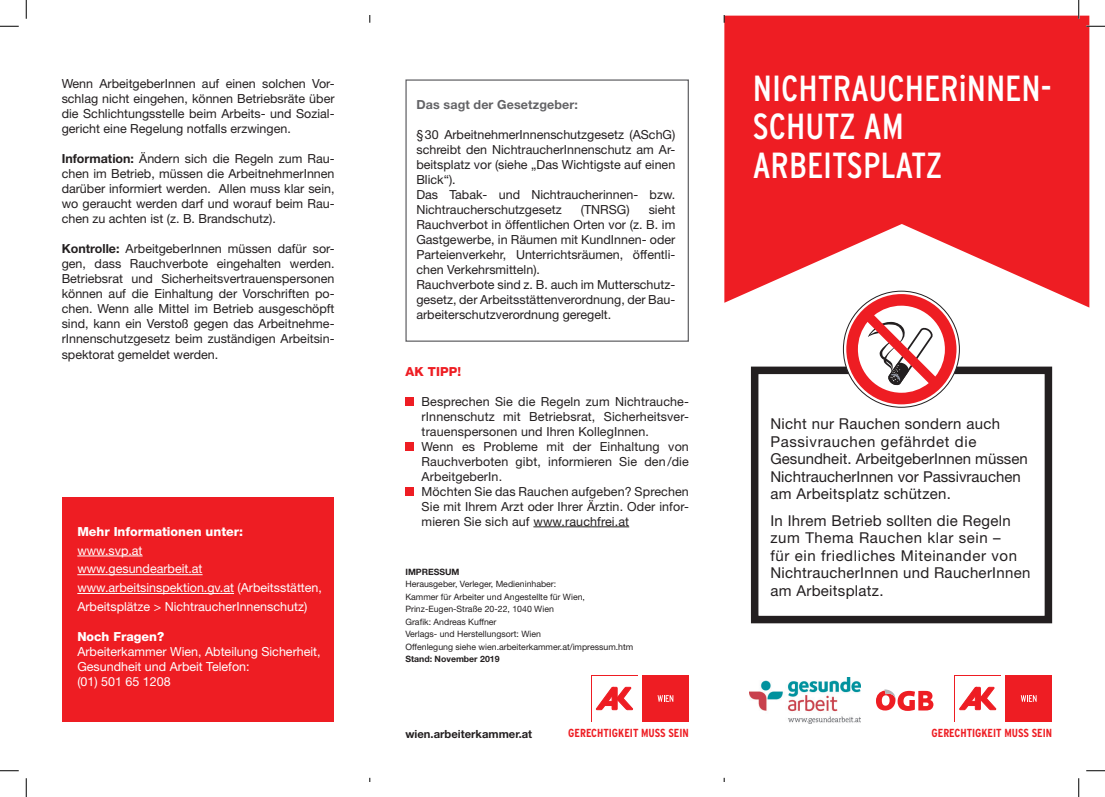
<style>
.page{position:relative;width:1105px;height:797px;background:#fff}
.page>*{position:absolute;margin:0;border:0;box-sizing:border-box;transform-origin:0 0}
.t1{font:condensed 36.25px/38.8px "Interstate";color:#fff}
.t2{font:15px/17.5px "Helvetica Neue LT Std";letter-spacing:.02em;color:#231f20}
.t3{font:12.5px/15px "Helvetica Neue LT Std";color:#231f20}
.t4{font:12.5px/18.8px "Helvetica Neue LT Std";color:#fff}
.t5{font:800 12.5px "Helvetica Neue LT Std";color:#fff}
.t6{font:700 12.5px "Helvetica Neue LT Std";letter-spacing:.01em;color:#636366}
.t7{font:800 12.5px "Helvetica Neue LT Std";letter-spacing:.01em;color:#ee1d23}
.t8{font:700 condensed 11.62px "Interstate";color:#ee1d23}
.t9{font:700 11.25px "Helvetica Neue LT Std";color:#231f20}
.t10{font:8.75px/12.5px "Helvetica Neue LT Std";color:#231f20}
.t11{font:700 8.75px "Helvetica Neue LT Std";color:#231f20}
.s1{font-weight:700}
</style>
<div class="page">
<svg style="left:591px;top:675px;width:47px;height:47px"></svg>
<div style="left:592px;top:676px;width:45px;height:45px;background:#fff"></div>
<svg style="left:596px;top:687px;width:37px;height:22px"></svg>
<div style="left:642px;top:675px;width:47px;height:47px;background:#ee1d23"></div>
<svg style="left:657px;top:695px;width:16px;height:6px"></svg>
<div style="left:405px;top:79px;width:284px;height:263px;border:1px solid #636366"></div>
<hr style="left:533px;top:526px;width:96px;height:1px;background:#231f20">
<div style="left:405px;top:396px;width:9px;height:9px;background:#ee1d23"></div>
<div style="left:405px;top:441px;width:9px;height:9px;background:#ee1d23"></div>
<div style="left:405px;top:486px;width:9px;height:9px;background:#ee1d23"></div>
<svg style="left:724px;top:16px;width:365px;height:291px;background:#f03b40"></svg>
<svg style="left:954px;top:675px;width:47px;height:47px"></svg>
<div style="left:955px;top:676px;width:45px;height:45px;background:#fff"></div>
<svg style="left:959px;top:687px;width:37px;height:22px"></svg>
<div style="left:1005px;top:675px;width:47px;height:47px;background:#ee1d23"></div>
<svg style="left:1021px;top:695px;width:15px;height:6px"></svg>
<svg style="left:876px;top:689px;width:57px;height:22px"></svg>
<img style="left:750px;top:677px;width:110px;height:46px">
<div style="left:751px;top:366px;width:301px;height:257px;border:8px solid #231f20"></div>
<svg style="left:846px;top:294px;width:110px;height:110px"></svg>
<div style="left:62px;top:497px;width:272px;height:225px;background:#ee1d23"></div>
<hr style="left:77px;top:555px;width:66px;height:1px;background:#fff">
<hr style="left:77px;top:574px;width:126px;height:1px;background:#fff">
<hr style="left:77px;top:593px;width:157px;height:1px;background:#fff">
<svg style="left:0;top:25px;width:19px;height:2px"></svg>
<svg style="left:1086px;top:25px;width:19px;height:2px"></svg>
<svg style="left:0;top:770px;width:19px;height:1px"></svg>
<svg style="left:1086px;top:770px;width:19px;height:1px"></svg>
<svg style="left:25px;top:0;width:2px;height:19px"></svg>
<svg style="left:25px;top:778px;width:2px;height:19px"></svg>
<svg style="left:1078px;top:0;width:1px;height:19px"></svg>
<svg style="left:1078px;top:778px;width:1px;height:19px"></svg>
<p class="t3" style="left:62px;top:76px;width:274px;text-align:justify">Wenn ArbeitgeberInnen auf einen solchen Vor&shy;schlag nicht eingehen, können Betriebsräte über die Schlichtungsstelle beim Arbeits- und Sozial&shy;gericht eine Regelung notfalls erzwingen.</p>
<p class="t3" style="left:62px;top:151px;width:274px;text-align:justify"><span class="s1">Information:</span> Ändern sich die Regeln zum Rau&shy;chen im Betrieb, müssen die ArbeitnehmerInnen darüber informiert werden. Allen muss klar sein, wo geraucht werden darf und worauf beim Rau&shy;chen zu achten ist (z. B. Brandschutz).</p>
<p class="t3" style="left:62px;top:241px;width:274px;text-align:justify"><span class="s1">Kontrolle:</span> ArbeitgeberInnen müssen dafür sor&shy;gen, dass Rauchverbote eingehalten werden.<br>Betriebsrat und Sicherheitsvertrauenspersonen können auf die Einhaltung der Vorschriften po&shy;chen. Wenn alle Mittel im Betrieb ausgeschöpft sind, kann ein Verstoß gegen das Arbeitnehme&shy;rInnenschutzgesetz beim zuständigen Arbeitsin&shy;spektorat gemeldet werden.</p>
<p class="t5" style="left:77px;top:524px;width:167px">Mehr Informationen unter:</p>
<p class="t4" style="left:77px;top:540px;width:246px">www.svp.at<br>www.gesundearbeit.at www.arbeitsinspektion.gv.at (Arbeitsstätten,<br>Arbeitsplätze &gt; NichtraucherInnenschutz)</p>
<p class="t5" style="left:77px;top:629px;width:88px">Noch Fragen?</p>
<p class="t4" style="left:77px;top:644px;width:245px;line-height:15px">Arbeiterkammer Wien, Abteilung Sicherheit,<br>Gesundheit und Arbeit Telefon:<br>(01) 501 65 1208</p>
<p class="t6" style="left:416px;top:97px;width:163px">Das sagt der Gesetzgeber:</p>
<p class="t3" style="left:416px;top:127px;width:260px">§30 ArbeitnehmerInnenschutzgesetz (ASchG) schreibt den NichtraucherInnenschutz am Ar&shy;beitsplatz vor (siehe „Das Wichtigste auf einen Blick“).<br>Das Tabak- und Nichtraucherinnen- bzw.<br>Nichtraucherschutzgesetz</p>
<p class="t3" style="left:581px;top:202px;width:50px">(TNRSG)</p>
<p class="t3" style="left:416px;top:202px;width:260px;text-indent:232px">sieht Rauchverbot in öffentlichen Orten vor (z. B. im Gastgewerbe, in Räumen mit KundInnen- oder Parteienverkehr, Unterrichtsräumen, öffentli&shy;chen Verkehrsmitteln).<br>Rauchverbote sind z. B. auch im Mutterschutz&shy;gesetz, der Arbeitsstättenverordnung, der Bau&shy;arbeiterschutzverordnung geregelt.</p>
<p class="t7" style="left:405px;top:363px;width:57px">AK TIPP!</p>
<p class="t3" style="left:422px;top:393px;width:269px">Besprechen Sie die Regeln zum Nichtrauche&shy;rInnenschutz mit Betriebsrat, Sicherheitsver&shy;trauenspersonen und Ihren KollegInnen.<br>Wenn es Probleme mit der Einhaltung von Rauchverboten gibt, informieren Sie den /die ArbeitgeberIn.<br>Möchten Sie das Rauchen aufgeben? Sprechen Sie mit Ihrem Arzt oder Ihrer Ärztin. Oder infor&shy;mieren Sie sich auf www.rauchfrei.at</p>
<p class="t11" style="left:405px;top:566px;width:56px">IMPRESSUM</p>
<p class="t10" style="left:405px;top:577px;width:229px">Herausgeber, Verleger, Medieninhaber:<br>Kammer für Arbeiter und Angestellte für Wien, Prinz-Eugen-Straße 20-22, 1040 Wien<br>Grafik: Andreas Kuffner<br>Verlags- und Herstellungsort: Wien<br>Offenlegung siehe wien.arbeiterkammer.at/impressum.htm</p>
<p class="t11" style="left:405px;top:653px;width:96px">Stand: November 2019</p>
<p class="t9" style="left:405px;top:726px;width:128px">wien.arbeiterkammer.at</p>
<p class="t8" style="left:568px;top:726px;width:122px">GERECHTIGKEIT MUSS SEIN</p>
<h1 class="t1" style="left:753px;top:68px;width:300px">NICHTRAUCHERiNNEN-<br>SCHUTZ AM<br>ARBEITSPLATZ</h1>
<p class="t2" style="left:770px;top:415px;width:259px">Nicht nur Rauchen sondern auch Passivrauchen gefährdet die Gesundheit. ArbeitgeberInnen müssen NichtraucherInnen vor Passivrauchen am Arbeitsplatz schützen.</p>
<p class="t2" style="left:770px;top:511px;width:261px">In Ihrem Betrieb sollten die Regeln zum Thema Rauchen klar sein –<br>für ein friedliches Miteinander von<br>NichtraucherInnen und RaucherInnen am Arbeitsplatz.</p>
<p class="t8" style="left:931px;top:726px;width:122px">GERECHTIGKEIT MUSS SEIN</p>
</div>
